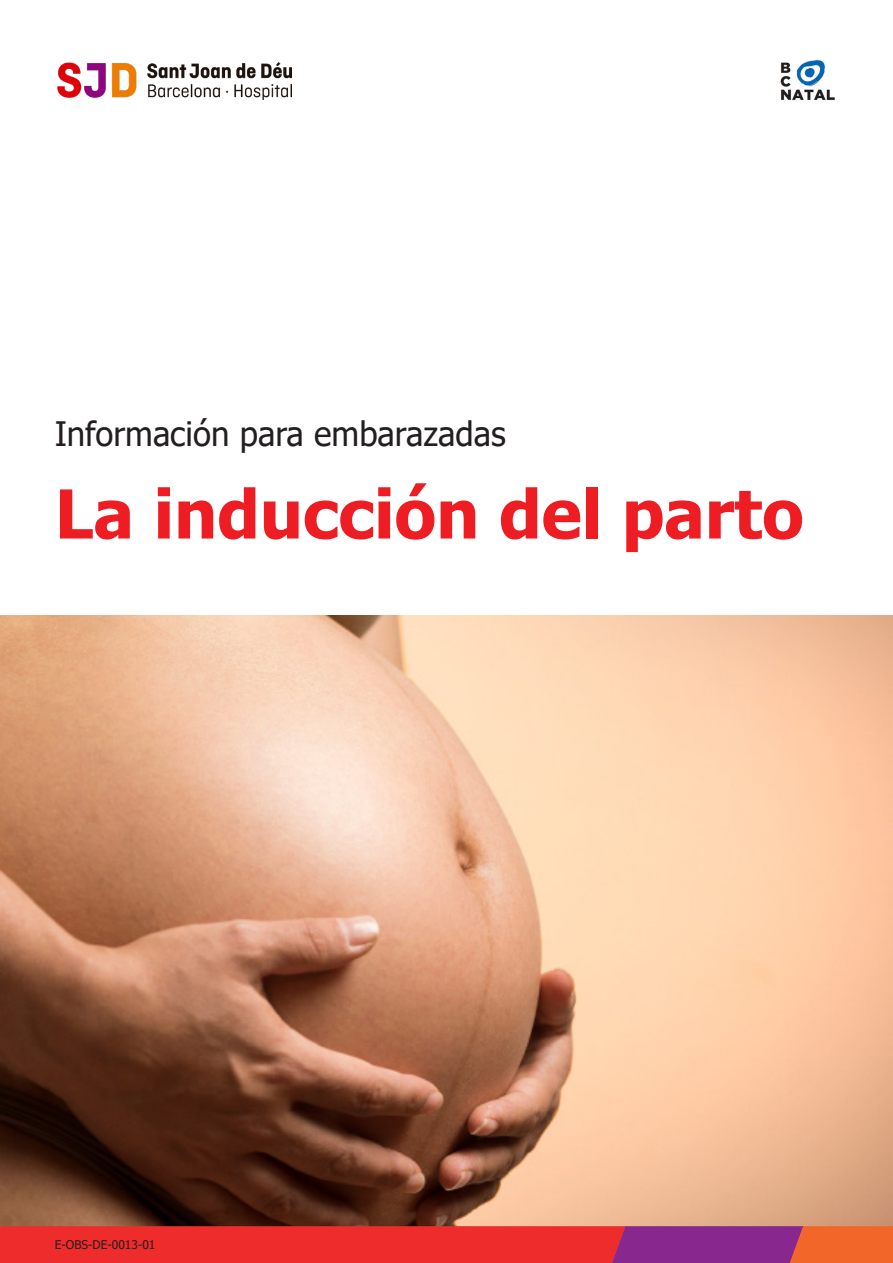
<style>
.page{position:relative;width:893px;height:1263px;background:#fff}
.page>*{position:absolute;margin:0;border:0;box-sizing:border-box;transform-origin:0 0}
.Título_de_página{font:700 67.5px "Tahoma";color:#ee1d23}
.t1{font:33.6px "Tahoma";color:#231f20}
.t2{font:12px "Tahoma";color:#231f20}
</style>
<div class="page">
<img style="left:57px;top:62px;width:234px;height:37px">
<img style="left:1px;top:616px;width:892px;height:610px">
<svg style="left:0;top:1226px;width:893px;height:37px;background:#d9313e"></svg>
<img style="left:780px;top:59px;width:55px;height:41px">
<p class="t1" style="left:55px;top:411px;width:453px">Información para embarazadas</p>
<p class="Título_de_página" style="left:55px;top:467px;width:750px">La inducción del parto</p>
<p class="t2" style="left:55px;top:1236px;width:102px">E-OBS-DE-0013-01</p>
</div>
